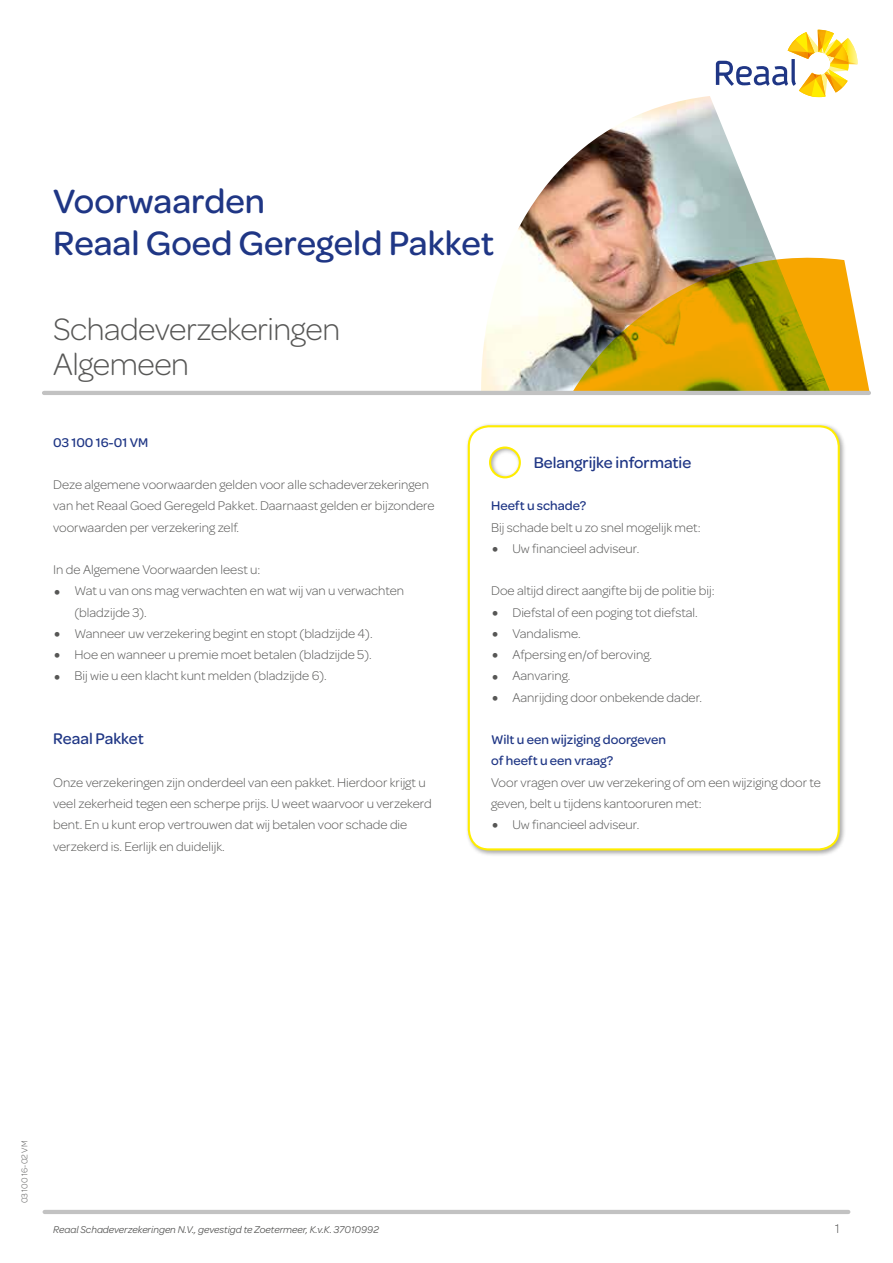
<style>
.page{position:relative;width:893px;height:1263px;background:#fff}
.page>*{position:absolute;margin:0;border:0;box-sizing:border-box;transform-origin:0 0}
.t1{font:500 36px/42.5px "Omnes";color:#1f3685}
.t2{font:300 33px/35px "Omnes";letter-spacing:-.015em;color:#575756}
.t3{font:500 16.5px "Omnes";color:#1f3685}
.t4{font:300 13.5px/21.3px "Omnes";color:#575756}
.t5{font:500 13.5px/21.3px "Omnes";color:#1f3685}
.t6{font:italic 10.5px "Omnes";color:#575756}
.t7{font:300 9px "Omnes";color:#575756}
.s1{font-size:27px}
</style>
<div class="page">
<hr style="left:45px;top:1210px;width:803px;height:4px;background:#c2c2c2">
<div style="left:465px;top:423px;width:381px;height:434px;background:#000;opacity:.35"></div>
<svg style="left:467px;top:424px;width:374px;height:427px"></svg>
<svg style="left:403px;top:29px;width:468px;height:364px"></svg>
<img style="left:572px;top:258px;width:298px;height:134px">
<hr style="left:44px;top:391px;width:825px;height:4px;background:#c2c2c2">
<svg style="left:716px;top:30px;width:141px;height:67px"></svg>
<h1 class="t1" style="left:53px;top:177px;width:443px">Voorwaarden<br>Reaal Goed Geregeld Pakket</h1>
<h2 class="t2" style="left:53px;top:311px;width:289px">Schadeverzekeringen<br>Algemeen</h2>
<p class="t5" style="left:53px;top:431px;width:97px">03 100 16-01 VM</p>
<p class="t4" style="left:53px;top:474px;width:383px">Deze algemene voorwaarden gelden voor alle schadeverzekeringen van het Reaal Goed Geregeld Pakket. Daarnaast gelden er bijzondere voorwaarden per verzekering zelf.</p>
<p class="t4" style="left:53px;top:559px;width:209px">In de Algemene Voorwaarden leest u:</p>
<p class="t4" style="left:74px;top:580px;width:331px;text-indent:-21px"><span class="s1">•</span> Wat u van ons mag verwachten en wat wij van u verwachten (bladzijde 3).</p>
<p class="t4" style="left:53px;top:622px;width:321px"><span class="s1">•</span> Wanneer uw verzekering begint en stopt (bladzijde 4).</p>
<p class="t4" style="left:53px;top:644px;width:320px"><span class="s1">•</span> Hoe en wanneer u premie moet betalen (bladzijde 5).</p>
<p class="t4" style="left:53px;top:665px;width:275px"><span class="s1">•</span> Bij wie u een klacht kunt melden (bladzijde 6).</p>
<p class="t3" style="left:53px;top:727px;width:92px">Reaal Pakket</p>
<p class="t4" style="left:53px;top:771px;width:380px">Onze verzekeringen zijn onderdeel van een pakket. Hierdoor krijgt u veel zekerheid tegen een scherpe prijs. U weet waarvoor u verzekerd bent. En u kunt erop vertrouwen dat wij betalen voor schade die verzekerd is. Eerlijk en duidelijk.</p>
<p class="t3" style="left:534px;top:451px;width:159px">Belangrijke informatie</p>
<p class="t5" style="left:491px;top:494px;width:97px">Heeft u schade?</p>
<p class="t4" style="left:491px;top:516px;width:211px">Bij schade belt u zo snel mogelijk met:</p>
<p class="t4" style="left:491px;top:537px;width:150px"><span class="s1">•</span> Uw financieel adviseur.</p>
<p class="t4" style="left:491px;top:580px;width:225px">Doe altijd direct aangifte bij de politie bij:</p>
<p class="t4" style="left:491px;top:601px;width:208px"><span class="s1">•</span> Diefstal of een poging tot diefstal.</p>
<p class="t4" style="left:491px;top:622px;width:91px"><span class="s1">•</span> Vandalisme.</p>
<p class="t4" style="left:491px;top:644px;width:162px"><span class="s1">•</span> Afpersing en/of beroving.</p>
<p class="t4" style="left:491px;top:665px;width:81px"><span class="s1">•</span> Aanvaring.</p>
<p class="t4" style="left:491px;top:686px;width:212px"><span class="s1">•</span> Aanrijding door onbekende dader.</p>
<p class="t5" style="left:491px;top:728px;width:176px">Wilt u een wijziging doorgeven of heeft u een vraag?</p>
<p class="t4" style="left:491px;top:771px;width:331px">Voor vragen over uw verzekering of om een wijziging door te geven, belt u tijdens kantooruren met:</p>
<p class="t4" style="left:491px;top:814px;width:150px"><span class="s1">•</span> Uw financieel adviseur.</p>
<p class="t7" style="left:19px;top:1203px;width:64px;rotate:-90deg">03 100 16-02 VM</p>
<p class="t6" style="left:53px;top:1223px;width:327px">Reaal Schadeverzekeringen N.V., gevestigd te Zoetermeer, K.v.K. 37010992</p>
<p class="t4" style="left:835px;top:1218px;width:6px">1</p>
</div>
